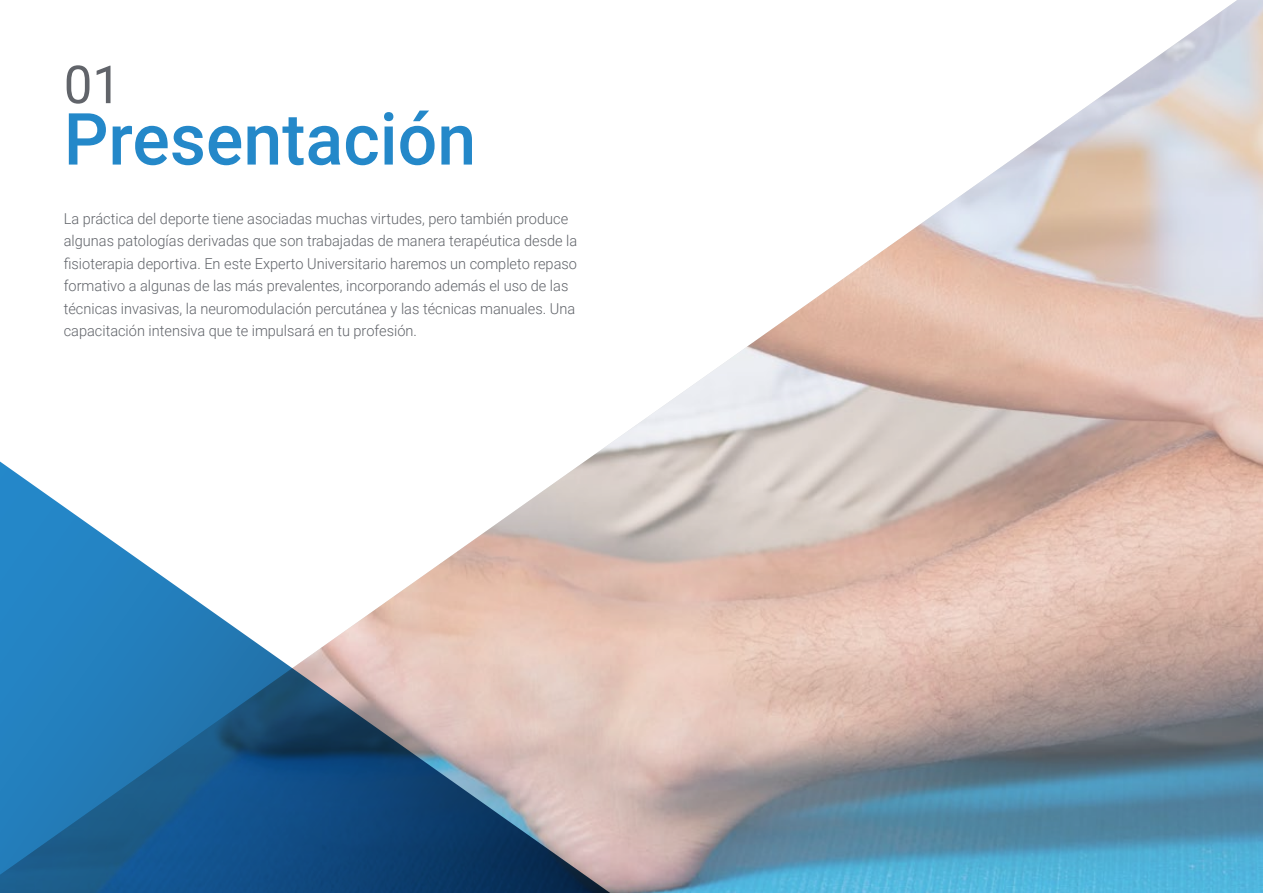
<style>
.page{position:relative;width:1263px;height:893px;background:#fff}
.page>*{position:absolute;margin:0;border:0;box-sizing:border-box;transform-origin:0 0}
.t1{font:500 72px "Roboto";color:#2488c9}
.t2{font:52.5px "Roboto";color:#61646a}
.t3{font:300 15px/22.5px "Roboto";color:#61646a}
</style>
<div class="page">
<img style="left:607px;top:0;width:656px;height:893px">
<svg style="left:0;top:446px;width:640px;height:447px"></svg>
<h2 class="t2" style="left:64px;top:48px;width:59px">01</h2>
<h1 class="t1" style="left:64px;top:89px;width:414px">Presentación</h1>
<p class="t3" style="left:64px;top:207px;width:515px">La práctica del deporte tiene asociadas muchas virtudes, pero también produce algunas patologías derivadas que son trabajadas de manera terapéutica desde la fisioterapia deportiva. En este Experto Universitario haremos un completo repaso formativo a algunas de las más prevalentes, incorporando además el uso de las técnicas invasivas, la neuromodulación percutánea y las técnicas manuales. Una capacitación intensiva que te impulsará en tu profesión.</p>
</div>
